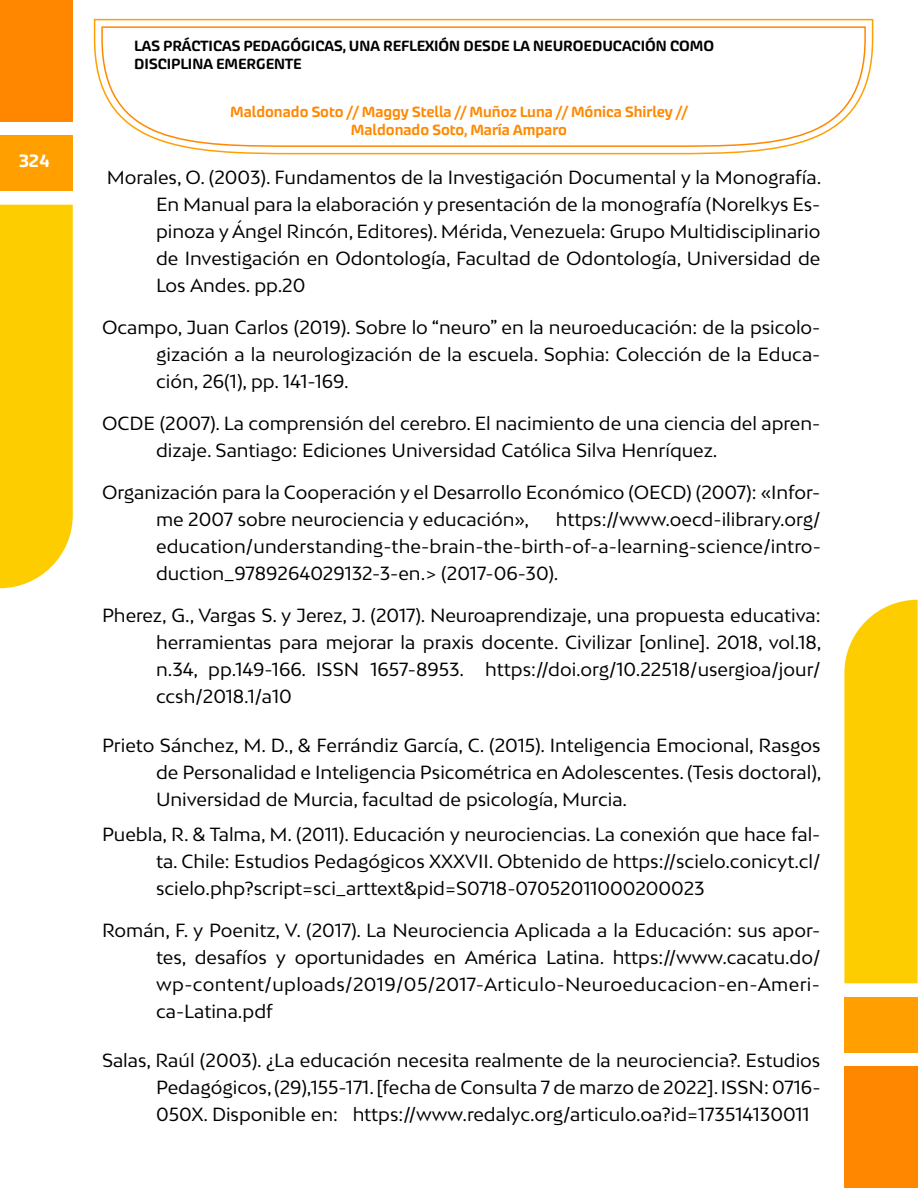
<style>
.page{position:relative;width:918px;height:1188px;background:#fff}
.page>*{position:absolute;margin:0;border:0;box-sizing:border-box;transform-origin:0 0}
.t1{font:18px/27px "Bw Mitga";color:#000;text-align:justify}
.t2{font:500 18px "Akceler Aalt";color:#fff}
.t3{font:500 15px/18px "Akceler Aalt";color:#000}
.t4{font:500 15px/18px "Akceler Aalt";color:#f80;text-align:center}
</style>
<div class="page">
<div style="left:0;top:0;width:73px;height:122px;background:#ff8700"></div>
<div style="left:0;top:135px;width:73px;height:56px;background:#ffa000"></div>
<div style="left:0;top:205px;width:73px;height:383px;background:#fecd00"></div>
<div style="left:844px;top:1066px;width:74px;height:122px;background:#ff8700"></div>
<div style="left:844px;top:997px;width:74px;height:56px;background:#ffa000"></div>
<div style="left:844px;top:600px;width:74px;height:383px;background:#fecd00"></div>
<svg style="left:93px;top:18px;width:781px;height:137px"></svg>
<svg style="left:101px;top:26px;width:766px;height:122px"></svg>
<p class="t2" style="left:19px;top:147px;width:32px">324</p>
<p class="t3" style="left:134px;top:36px;width:582px">LAS PRÁCTICAS PEDAGÓGICAS, UNA REFLEXIÓN DESDE LA NEUROEDUCACIÓN COMO<br>DISCIPLINA EMERGENTE</p>
<p class="t4" style="left:230px;top:102px;width:459px">Maldonado Soto // Maggy Stella // Muñoz Luna // Mónica Shirley //<br>Maldonado Soto, María Amparo</p>
<p class="t1" style="left:156px;top:163px;width:667px;text-indent:-49px">Morales, O. (2003). Fundamentos de la Investigación Documental y la Monografía.<br>En Manual para la elaboración y presentación de la monografía (Norelkys Es&shy;pinoza y Ángel Rincón, Editores). Mérida, Venezuela: Grupo Multidisciplinario de Investigación en Odontología, Facultad de Odontología, Universidad de Los Andes. pp.20</p>
<p class="t1" style="left:156px;top:313px;width:666px;text-indent:-54px">Ocampo, Juan Carlos (2019). Sobre lo “neuro” en la neuroeducación: de la psicolo&shy;gización a la neurologización de la escuela. Sophia: Colección de la Educa&shy;ción, 26(1), pp. 141-169.</p>
<p class="t1" style="left:156px;top:409px;width:666px;text-indent:-54px">OCDE (2007). La comprensión del cerebro. El nacimiento de una ciencia del apren&shy;dizaje. Santiago: Ediciones Universidad Católica Silva Henríquez.</p>
<p class="t1" style="left:156px;top:478px;width:666px;text-indent:-54px">Organización para la Cooperación y el Desarrollo Económico (OECD) (2007): «Infor&shy;me 2007 sobre neurociencia y educación», ˂https://www.oecd-ilibrary.org/ education/understanding-the-brain-the-birth-of-a-learning-science/intro&shy;duction_9789264029132-3-en.&gt; (2017-06-30).</p>
<p class="t1" style="left:156px;top:601px;width:667px;text-indent:-54px">Pherez, G., Vargas S. y Jerez, J. (2017). Neuroaprendizaje, una propuesta educativa: herramientas para mejorar la praxis docente. Civilizar [online]. 2018, vol.18, n.34, pp.149-166. ISSN 1657-8953. https://doi.org/10.22518/usergioa/jour/ ccsh/2018.1/a10</p>
<p class="t1" style="left:156px;top:731px;width:667px;text-indent:-54px">Prieto Sánchez, M. D., &amp; Ferrándiz García, C. (2015). Inteligencia Emocional, Rasgos de Personalidad e Inteligencia Psicométrica en Adolescentes. (Tesis doctoral), Universidad de Murcia, facultad de psicología, Murcia.</p>
<p class="t1" style="left:156px;top:820px;width:666px;text-indent:-54px">Puebla, R. &amp; Talma, M. (2011). Educación y neurociencias. La conexión que hace fal&shy;ta. Chile: Estudios Pedagógicos XXXVII. Obtenido de https://scielo.conicyt.cl/ scielo.php?script=sci_arttext&amp;pid=S0718-07052011000200023</p>
<p class="t1" style="left:156px;top:916px;width:666px;text-indent:-54px">Román, F. y Poenitz, V. (2017). La Neurociencia Aplicada a la Educación: sus apor&shy;tes, desafíos y oportunidades en América Latina. https://www.cacatu.do/ wp-content/uploads/2019/05/2017-Articulo-Neuroeducacion-en-Ameri&shy;ca-Latina.pdf</p>
<p class="t1" style="left:156px;top:1046px;width:666px;text-indent:-54px">Salas, Raúl (2003). ¿La educación necesita realmente de la neurociencia?. Estudios Pedagógicos, (29),155-171. [fecha de Consulta 7 de marzo de 2022]. ISSN: 0716- 050X. Disponible en: https://www.redalyc.org/articulo.oa?id=173514130011</p>
</div>
